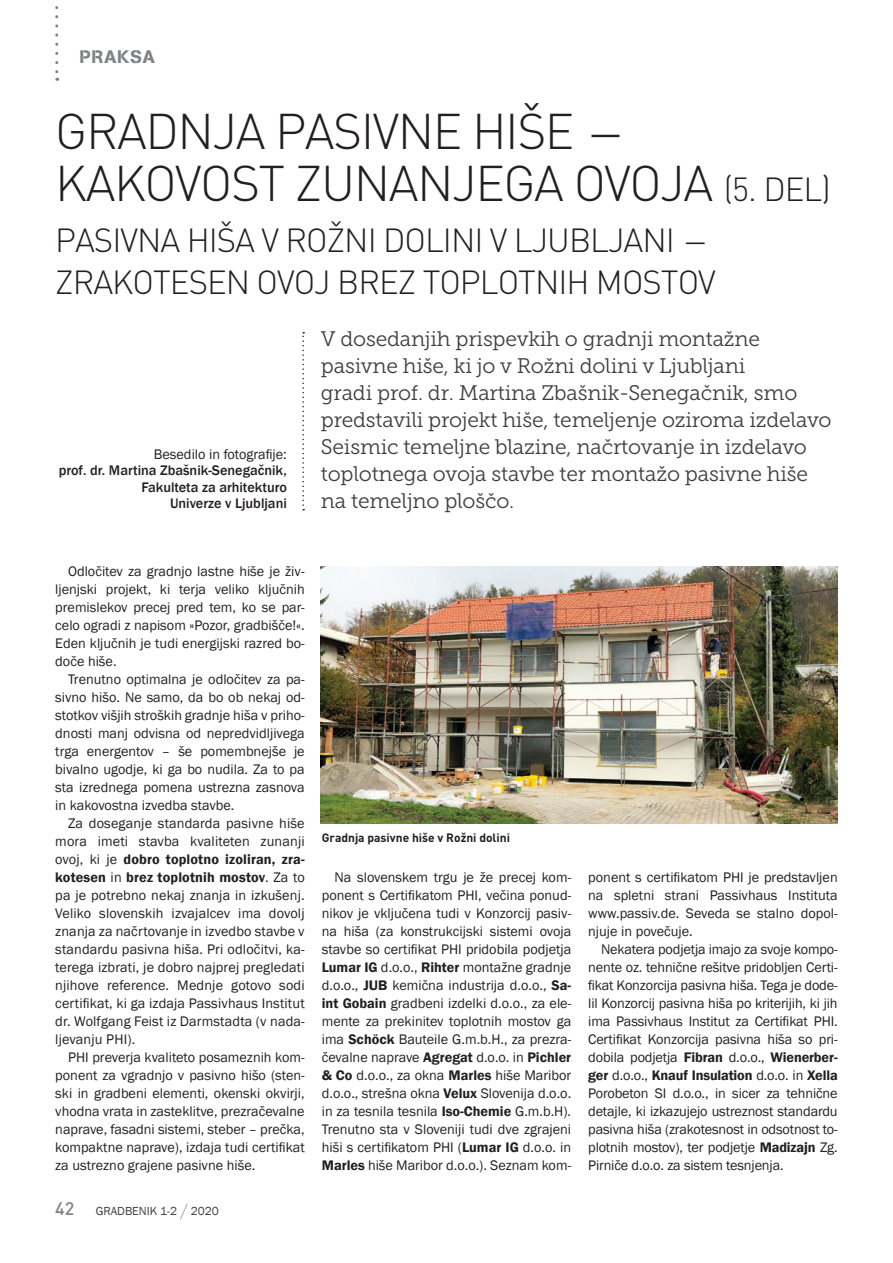
<style>
.page{position:relative;width:893px;height:1263px;background:#fff}
.page>*{position:absolute;margin:0;border:0;box-sizing:border-box;transform-origin:0 0}
.t1{font:300 49.5px/52.5px "DINS";letter-spacing:-.03em;color:#231f20}
.t2{font:300 33px/42px "DINS";letter-spacing:-.03em;color:#231f20}
.t3{font:21px/27px "Museo Slab 300";letter-spacing:-.01em;color:#3e3e3f}
.t4{font:18px "AG Book Stencil";letter-spacing:.045em;color:#808285}
.t5{font:500 18px "DINS";color:#808285}
.t6{font:14.25px/18px "Franklin Gothic";color:#231f20;text-align:justify}
.t7{font:500 14.25px/16.5px "Franklin Gothic";color:#231f20;text-align:right}
.t8{font:600 12px "DIN";color:#231f20}
.t9{font:12px "Franklin Gothic";color:#3e3e3f}
.s1{font-size:33px}
.s2{font-weight:600}
.s3{font-family:"Helvetica Neue M";font-weight:200;font-size:21px}
</style>
<div class="page">
<svg style="left:55px;top:6px;width:3px;height:75px"></svg>
<svg style="left:302px;top:332px;width:2px;height:178px"></svg>
<img style="left:321px;top:567px;width:517px;height:256px">
<p class="t4" style="left:80px;top:46px;width:77px">PRAKSA</p>
<h1 class="t1" style="left:55px;top:104px;width:777px">GRADNJA PASIVNE HIŠE –<br>KAKOVOST ZUNANJEGA OVOJA <span class="s1">(5. DEL)</span></h1>
<h2 class="t2" style="left:55px;top:219px;width:662px">PASIVNA HIŠA V ROŽNI DOLINI V LJUBLJANI –<br>ZRAKOTESEN OVOJ BREZ TOPLOTNIH MOSTOV</h2>
<p class="t3" style="left:321px;top:326px;width:512px">V dosedanjih prispevkih o gradnji montažne pasivne hiše, ki jo v Rožni dolini v Ljubljani<br>gradi prof. dr. Martina Zbašnik-Senegačnik, smo predstavili projekt hiše, temeljenje oziroma izdelavo Seismic temeljne blazine, načrtovanje in izdelavo toplotnega ovoja stavbe ter montažo pasivne hiše na temeljno ploščo.</p>
<p class="t6" style="left:154px;top:445px;width:134px">Besedilo in fotografije:</p>
<p class="t7" style="left:59px;top:462px;width:230px">prof. dr. Martina Zbašnik-Senegačnik,<br>Fakulteta za arhitekturo<br>Univerze v Ljubljani</p>
<p class="t6" style="left:55px;top:563px;width:251px;text-indent:13px">Odločitev za gradnjo lastne hiše je živ&shy;ljenjski projekt, ki terja veliko ključnih premislekov precej pred tem, ko se par&shy;celo ogradi z napisom »Pozor, gradbišče!«.<br>Eden ključnih je tudi energijski razred bo&shy;doče hiše.</p>
<p class="t6" style="left:55px;top:671px;width:251px;text-indent:13px">Trenutno optimalna je odločitev za pa&shy;sivno hišo. Ne samo, da bo ob nekaj od&shy;stotkov višjih stroških gradnje hiša v priho&shy;dnosti manj odvisna od nepredvidljivega trga energentov – še pomembnejše je bivalno ugodje, ki ga bo nudila. Za to pa sta izrednega pomena ustrezna zasnova in kakovostna izvedba stavbe.</p>
<p class="t6" style="left:55px;top:815px;width:251px;text-indent:13px">Za doseganje standarda pasivne hiše mora imeti stavba kvaliteten zunanji ovoj, ki je <span class="s2">dobro toplotno izoliran, zra&shy;kotesen</span> in <span class="s2">brez toplotnih mostov</span>. Za to pa je potrebno nekaj znanja in izkušenj.<br>Veliko slovenskih izvajalcev ima dovolj znanja za načrtovanje in izvedbo stavbe v standardu pasivna hiša. Pri odločitvi, ka&shy;terega izbrati, je dobro najprej pregledati njihove reference. Mednje gotovo sodi certifikat, ki ga izdaja Passivhaus Institut dr. Wolfgang Feist iz Darmstadta (v nada&shy;ljevanju PHI).</p>
<p class="t6" style="left:55px;top:1049px;width:251px;text-indent:13px">PHI preverja kvaliteto posameznih kom&shy;ponent za vgradnjo v pasivno hišo (sten&shy;ski in gradbeni elementi, okenski okvirji, vhodna vrata in zasteklitve, prezračevalne naprave, fasadni sistemi, steber – prečka, kompaktne naprave), izdaja tudi certifikat za ustrezno grajene pasivne hiše.</p>
<p class="t5" style="left:55px;top:1197px;width:21px">42</p>
<p class="t9" style="left:96px;top:1204px;width:125px">GRADBENIK 1-2 <span class="s3">/</span> 2020</p>
<p class="t8" style="left:322px;top:830px;width:190px">Gradnja pasivne hiše v Rožni dolini</p>
<p class="t6" style="left:322px;top:868px;width:251px;text-indent:13px">Na slovenskem trgu je že precej kom&shy;ponent s Certifikatom PHI, večina ponud&shy;nikov je vključena tudi v Konzorcij pasiv&shy;na hiša (za konstrukcijski sistemi ovoja stavbe so certifikat PHI pridobila podjetja <span class="s2">Lumar IG</span> d.o.o., <span class="s2">Rihter</span> montažne gradnje d.o.o., <span class="s2">JUB</span> kemična industrija d.o.o., <span class="s2">Sa&shy;int Gobain</span> gradbeni izdelki d.o.o., za ele&shy;mente za prekinitev toplotnih mostov ga ima <span class="s2">Schöck</span> Bauteile G.m.b.H., za prezra&shy;čevalne naprave <span class="s2">Agregat</span> d.o.o. in <span class="s2">Pichler &amp; Co</span> d.o.o., za okna <span class="s2">Marles</span> hiše Maribor d.o.o., strešna okna <span class="s2">Velux</span> Slovenija d.o.o. in za tesnila tesnila <span class="s2">Iso-Chemie</span> G.m.b.H).<br>Trenutno sta v Sloveniji tudi dve zgrajeni hiši s certifikatom PHI (<span class="s2">Lumar IG</span> d.o.o. in <span class="s2">Marles</span> hiše Maribor d.o.o.). Seznam kom-</p>
<p class="t6" style="left:588px;top:868px;width:251px">ponent s certifikatom PHI je predstavljen na spletni strani Passivhaus Instituta www.passiv.de. Seveda se stalno dopol&shy;njuje in povečuje.</p>
<p class="t6" style="left:588px;top:940px;width:251px;text-indent:13px">Nekatera podjetja imajo za svoje kompo&shy;nente oz. tehnične rešitve pridobljen Certi&shy;fikat Konzorcija pasivna hiša. Tega je dode&shy;lil Konzorcij pasivna hiša po kriterijih, ki jih ima Passivhaus Institut za Certifikat PHI.<br>Certifikat Konzorcija pasivna hiša so pri&shy;dobila podjetja <span class="s2">Fibran</span> d.o.o., <span class="s2">Wienerber&shy;ger</span> d.o.o., <span class="s2">Knauf Insulation</span> d.o.o. in <span class="s2">Xella </span>Porobeton SI d.o.o., in sicer za tehnične detajle, ki izkazujejo ustreznost standardu pasivna hiša (zrakotesnost in odsotnost to&shy;plotnih mostov), ter podjetje <span class="s2">Madizajn</span> Zg.<br>Pirniče d.o.o. za sistem tesnjenja.</p>
</div>
